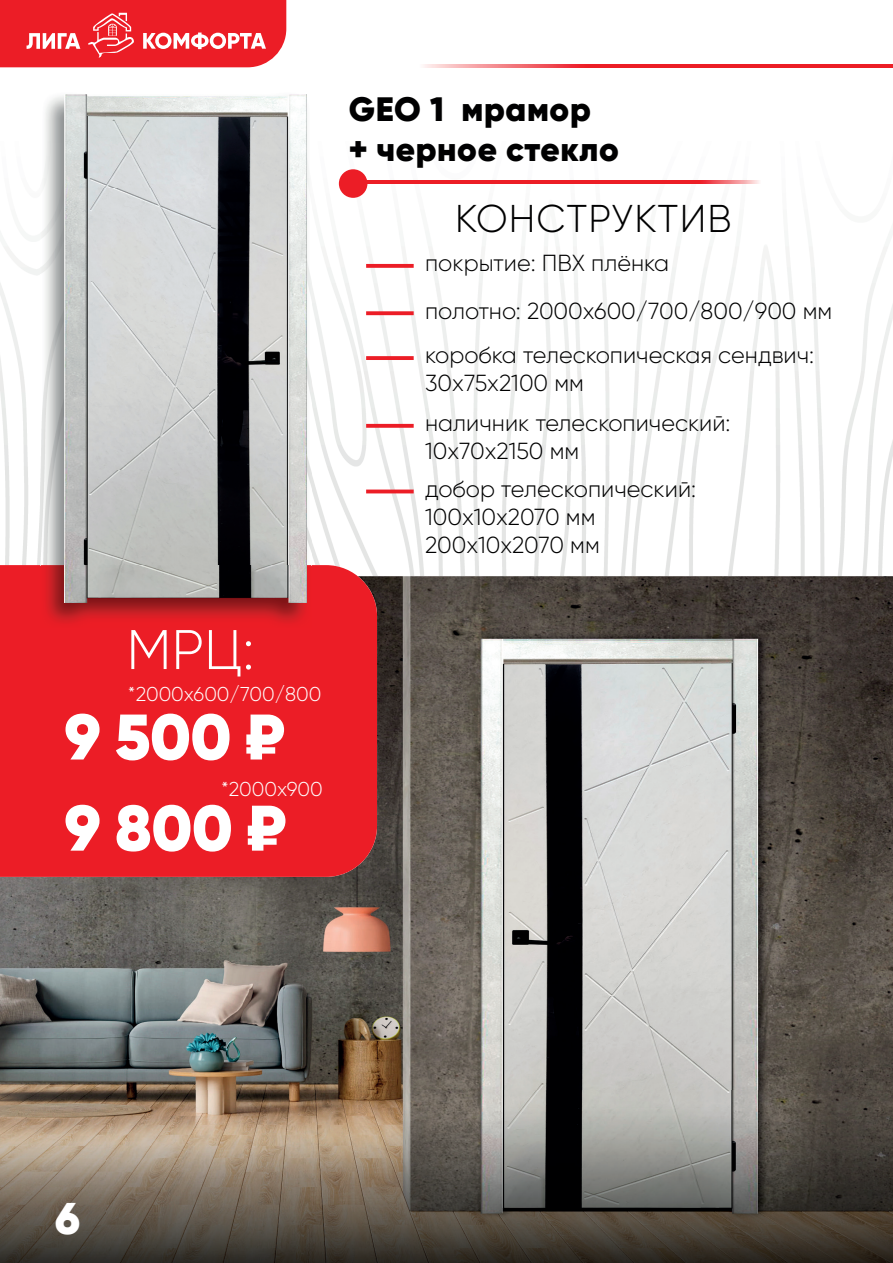
<style>
.page{position:relative;width:893px;height:1263px;background:#fff}
.page>*{position:absolute;margin:0;border:0;box-sizing:border-box;transform-origin:0 0}
.t1{font:900 64.2px/91.2px "Gilroy";color:#fff}
.t2{font:300 55.65px "Gilroy";color:#fff}
.t3{font:900 44.4px "Gilroy";color:#fff}
.t4{font:300 38.7px "Gilroy";letter-spacing:.03em;color:#000001}
.t5{font:900 33.9px/40.7px "Gilroy";letter-spacing:.02em;color:#000001}
.t6{font:300 23.25px/27.9px "Gilroy";color:#000001}
.t7{font:300 19.95px "Gilroy";color:#fff}
</style>
<div class="page">
<img style="left:0;top:0;width:893px;height:68px">
<img style="left:0;top:246px;width:41px;height:319px">
<img style="left:311px;top:169px;width:582px;height:407px">
<img style="left:0;top:576px;width:893px;height:687px">
<div style="left:0;top:565px;width:377px;height:312px;background:#ec1d26"></div>
<svg style="left:0;top:0;width:286px;height:67px"></svg>
<img style="left:367px;top:181px;width:422px;height:3px">
<div style="left:339px;top:169px;width:28px;height:29px;background:#ec1d26;border-radius:50%"></div>
<img style="left:45px;top:96px;width:20px;height:47px">
<img style="left:41px;top:143px;width:24px;height:422px">
<img style="left:307px;top:160px;width:4px;height:390px">
<img style="left:41px;top:565px;width:270px;height:63px">
<img style="left:65px;top:94px;width:242px;height:508px">
<svg style="left:366px;top:264px;width:48px;height:4px"></svg>
<svg style="left:366px;top:311px;width:48px;height:4px"></svg>
<svg style="left:366px;top:424px;width:48px;height:4px"></svg>
<hr style="left:366px;top:490px;width:48px;height:3px;background:#ec1d26">
<svg style="left:366px;top:356px;width:48px;height:4px"></svg>
<img style="left:357px;top:65px;width:536px;height:3px">
<h3 class="t5" style="left:349px;top:88px;width:272px">GEO 1 мрамор<br>+ черное стекло</h3>
<h3 class="t4" style="left:455px;top:195px;width:278px">КОНСТРУКТИВ</h3>
<p class="t6" style="left:425px;top:239px;width:409px;line-height:47.4px">покрытие: ПВХ плёнка<br>полотно: 2000х600/700/800/900 мм</p>
<p class="t6" style="left:425px;top:341px;width:390px">коробка телескопическая сендвич:<br>30х75х2100 мм</p>
<p class="t6" style="left:425px;top:409px;width:307px">наличник телескопический:<br>10х70х2150 мм</p>
<p class="t6" style="left:425px;top:474px;width:272px">добор телескопический:<br>100х10х2070 мм<br>200х10х2070 мм</p>
<h2 class="t2" style="left:127px;top:616px;width:129px">МРЦ:</h2>
<p class="t7" style="left:128px;top:682px;width:195px">*2000х600/700/800</p>
<h1 class="t1" style="left:65px;top:691px;width:223px">9 500 ₽<br>9 800 ₽</h1>
<p class="t7" style="left:221px;top:776px;width:103px">*2000х900</p>
<h3 class="t3" style="left:55px;top:1190px;width:26px">6</h3>
</div>
